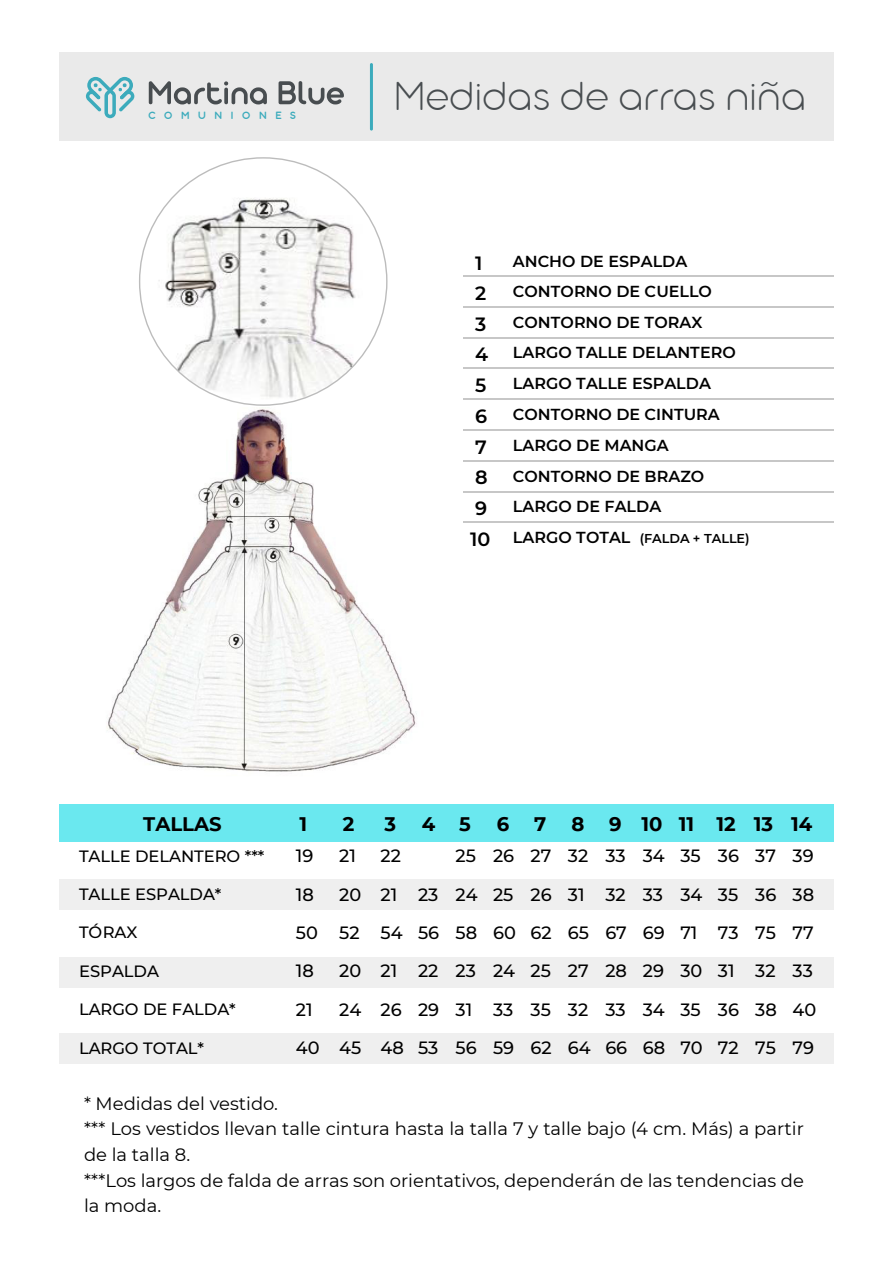
<style>
.page{position:relative;width:893px;height:1263px;background:#fff}
.page>*{position:absolute;margin:0;border:0;box-sizing:border-box;transform-origin:0 0}
.t1{font:300 expanded 43.95px "Aristotelica Display Trial";color:#484d50}
.t2{font:700 19.65px "Montserrat";color:#000}
.t3{font:600 19.2px "Montserrat";color:#000}
.t4{font:18px/25.5px "Montserrat";color:#000}
.t5{font:500 17.7px "Montserrat";color:#000}
.t6{font:500 16.35px "Montserrat";letter-spacing:-.005em;color:#000}
.t7{font:600 15.9px "Montserrat";color:#000}
.t8{font:600 12.9px "Montserrat";letter-spacing:-.005em;color:#000}
.t9{font:11.55px "Aristotelica Display Trial Dm Bd";letter-spacing:.75em;color:#3cabbc}
.s1{font-size:19.2px}
.s2{font-size:15.9px}
</style>
<div class="page">
<div style="left:59px;top:805px;width:775px;height:37px;background:#6ae8ef"></div>
<div style="left:59px;top:879px;width:775px;height:30px;background:#efefef"></div>
<div style="left:59px;top:957px;width:775px;height:30px;background:#efefef"></div>
<div style="left:59px;top:1033px;width:775px;height:30px;background:#efefef"></div>
<div style="left:59px;top:53px;width:775px;height:88px;background:#eaeaea"></div>
<img style="left:148px;top:198px;width:230px;height:205px">
<img style="left:108px;top:409px;width:309px;height:363px">
<svg style="left:86px;top:77px;width:48px;height:41px"></svg>
<svg style="left:149px;top:81px;width:118px;height:23px"></svg>
<svg style="left:279px;top:81px;width:65px;height:23px"></svg>
<hr style="left:370px;top:63px;width:3px;height:68px;background:#3cabbc;border-radius:2px">
<hr style="left:463px;top:275px;width:371px;height:2px;background:#c7c7c7">
<hr style="left:463px;top:306px;width:371px;height:1px;background:#c7c7c7">
<hr style="left:463px;top:337px;width:371px;height:1px;background:#c7c7c7">
<hr style="left:463px;top:368px;width:371px;height:1px;background:#c7c7c7">
<hr style="left:463px;top:399px;width:371px;height:1px;background:#c7c7c7">
<hr style="left:463px;top:429px;width:371px;height:1px;background:#c7c7c7">
<hr style="left:463px;top:460px;width:371px;height:1px;background:#c7c7c7">
<hr style="left:463px;top:491px;width:371px;height:1px;background:#c7c7c7">
<hr style="left:463px;top:522px;width:371px;height:1px;background:#c7c7c7">
<p class="t9" style="left:148px;top:109px;width:149px">COMUNIONES</p>
<h1 class="t1" style="left:394px;top:73px;width:414px">Medidas de arras niña</h1>
<p class="t3" style="left:475px;top:250px;width:9px">1</p>
<p class="t7" style="left:513px;top:250px;width:176px">ANCHO DE ESPALDA</p>
<p class="t3" style="left:475px;top:279px;width:13px">2</p>
<p class="t7" style="left:513px;top:280px;width:200px">CONTORNO DE CUELLO</p>
<p class="t3" style="left:475px;top:310px;width:13px">3</p>
<p class="t7" style="left:513px;top:311px;width:191px">CONTORNO DE TORAX</p>
<p class="t3" style="left:475px;top:341px;width:15px">4</p>
<p class="t7" style="left:513px;top:341px;width:224px">LARGO TALLE DELANTERO</p>
<p class="t3" style="left:475px;top:371px;width:13px">5</p>
<p class="t7" style="left:513px;top:372px;width:199px">LARGO TALLE ESPALDA</p>
<p class="t3" style="left:475px;top:402px;width:14px">6</p>
<p class="t7" style="left:513px;top:403px;width:208px">CONTORNO DE CINTURA</p>
<p class="t3" style="left:475px;top:433px;width:13px">7</p>
<p class="t7" style="left:513px;top:434px;width:157px">LARGO DE MANGA</p>
<p class="t3" style="left:475px;top:464px;width:14px">8</p>
<p class="t7" style="left:513px;top:465px;width:193px">CONTORNO DE BRAZO</p>
<p class="t3" style="left:475px;top:495px;width:14px">9</p>
<p class="t7" style="left:513px;top:495px;width:150px">LARGO DE FALDA</p>
<p class="t8" style="left:470px;top:529px;width:281px"><span class="s1">10</span> <span class="s2">LARGO TOTAL</span> (FALDA + TALLE)</p>
<p class="t2" style="left:143px;top:810px;width:80px">TALLAS</p>
<p class="t2" style="left:300px;top:809px;width:9px">1</p>
<p class="t2" style="left:343px;top:809px;width:13px">2</p>
<p class="t2" style="left:384px;top:809px;width:13px">3</p>
<p class="t2" style="left:422px;top:809px;width:51px">4 5</p>
<p class="t2" style="left:497px;top:809px;width:14px">6</p>
<p class="t2" style="left:534px;top:809px;width:14px">7</p>
<p class="t2" style="left:572px;top:809px;width:14px">8</p>
<p class="t2" style="left:609px;top:809px;width:205px">9 10 11 12 13 14</p>
<p class="t6" style="left:79px;top:844px;width:187px">TALLE DELANTERO ***</p>
<p class="t5" style="left:296px;top:843px;width:19px">19</p>
<p class="t5" style="left:339px;top:843px;width:18px">21</p>
<p class="t5" style="left:381px;top:843px;width:22px">22</p>
<p class="t5" style="left:456px;top:843px;width:360px">25 26 27 32 33 34 35 36 37 39</p>
<p class="t6" style="left:79px;top:883px;width:144px">TALLE ESPALDA*</p>
<p class="t5" style="left:296px;top:882px;width:20px">18</p>
<p class="t5" style="left:339px;top:882px;width:476px">20 21 23 24 25 26 31 32 33 34 35 36 38</p>
<p class="t6" style="left:79px;top:921px;width:60px">TÓRAX</p>
<p class="t5" style="left:296px;top:920px;width:519px">50 52 54 56 58 60 62 65 67 69 71 73 75 77</p>
<p class="t6" style="left:79px;top:960px;width:81px">ESPALDA</p>
<p class="t5" style="left:296px;top:959px;width:20px">18</p>
<p class="t5" style="left:339px;top:959px;width:475px">20 21 22 23 24 25 27 28 29 30 31 32 33</p>
<p class="t6" style="left:79px;top:998px;width:158px">LARGO DE FALDA*</p>
<p class="t5" style="left:296px;top:997px;width:18px">21</p>
<p class="t5" style="left:339px;top:997px;width:479px">24 26 29 31 33 35 32 33 34 35 36 38 40</p>
<p class="t6" style="left:79px;top:1036px;width:127px">LARGO TOTAL*</p>
<p class="t5" style="left:296px;top:1036px;width:520px">40 45 48 53 56 59 62 64 66 68 70 72 75 79</p>
<p class="t4" style="left:84px;top:1090px;width:722px">* Medidas del vestido.<br>*** Los vestidos llevan talle cintura hasta la talla 7 y talle bajo (4 cm. Más) a partir de la talla 8.<br>***Los largos de falda de arras son orientativos, dependerán de las tendencias de la moda.</p>
</div>
